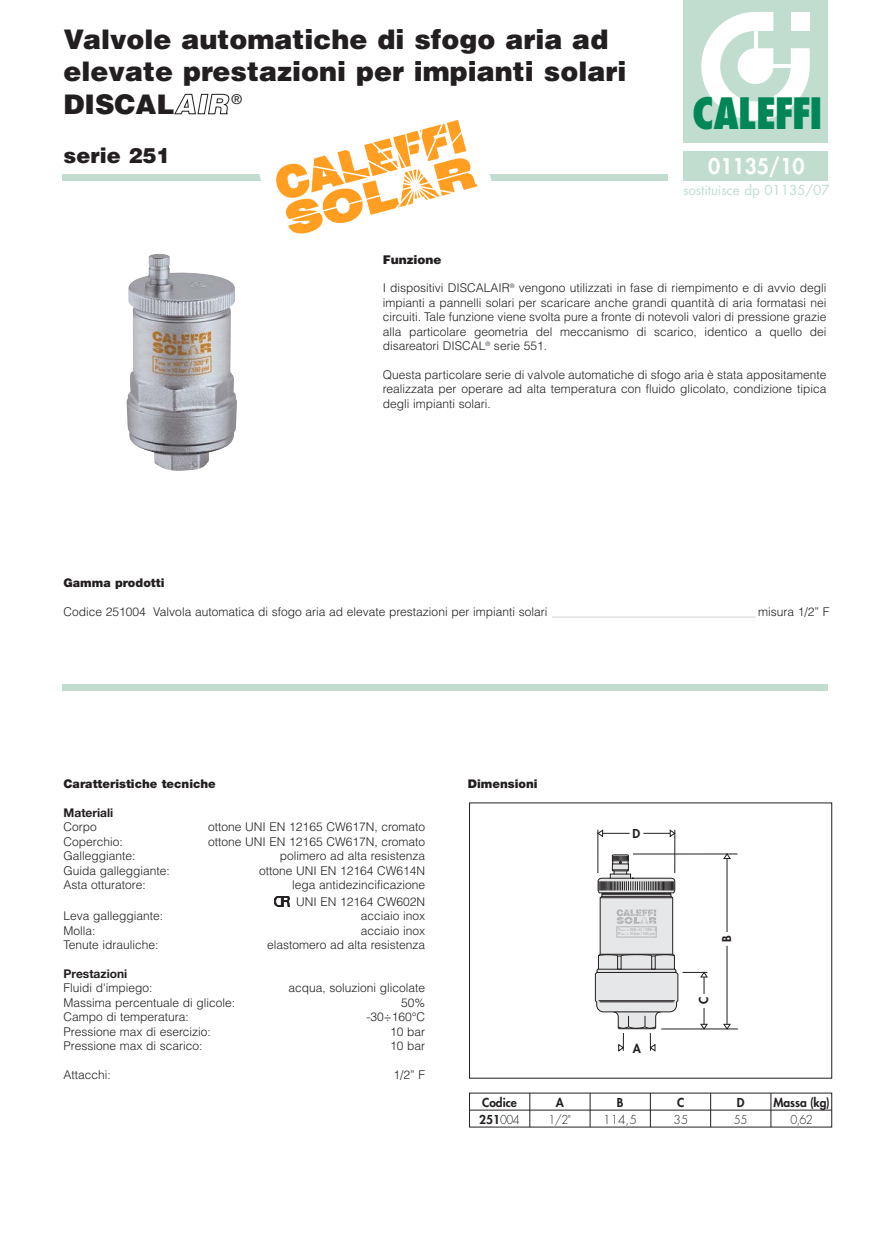
<style>
.page{position:relative;width:890px;height:1260px;background:#fff}
.page>*{position:absolute;margin:0;border:0;box-sizing:border-box;transform-origin:0 0}
.t1{font:800 condensed 42px "Futura";letter-spacing:-.035em;color:#008657}
.t2{font:900 27px/32.4px "Helvetica";color:#231f20}
.t3{font:800 21px "Futura";color:#fff}
.t4{font:900 21px "Helvetica";color:#231f20}
.t5{font:13.5px "Futura";letter-spacing:-.005em;color:#c0ddd0}
.t6{font:300 12px/14.4px "Helvetica";color:#231f20;text-align:justify}
.t7{font:900 12px "Helvetica Neue";color:#231f20}
.t8{font:800 12px/17px "Futura";color:#231f20}
.t9{font:700 12px "Helvetica Neue";color:#231f20}
.t10{font:300 12px "Futura";color:#231f20;scale:.93 1}
.t11{font:900 12px "Helvetica";color:#231f20}
.t12{font:300 12px "Futura";color:#231f20}
.t13{font:700 4.05px/4.1px "Helvetica Neue";letter-spacing:-.025em;color:#b2b4b6}
.s1{font-style:italic;color:#fff}
.s2{font-weight:300}
.s3{font-size:2.55px}
</style>
<div class="page">
<img style="left:126px;top:254px;width:111px;height:217px">
<div style="left:683px;top:0;width:144px;height:143px;background:#c0ddd0"></div>
<svg style="left:701px;top:12px;width:108px;height:108px"></svg>
<svg style="left:753px;top:31px;width:4px;height:17px"></svg>
<hr style="left:773px;top:64px;width:17px;height:4px;background:#fff">
<div style="left:683px;top:151px;width:144px;height:30px;background:#c0ddd0"></div>
<div style="left:62px;top:684px;width:765px;height:7px;background:#c0ddd0"></div>
<svg style="left:274px;top:896px;width:15px;height:10px"></svg>
<hr style="left:551px;top:616px;width:204px;height:1px;background:#d1d3d4">
<div style="left:62px;top:175px;width:606px;height:6px;background:#c0ddd0"></div>
<hr style="left:469px;top:1109px;width:362px;height:1px;background:#231f20">
<hr style="left:529px;top:1092px;width:1px;height:34px;background:#231f20">
<hr style="left:589px;top:1092px;width:1px;height:34px;background:#231f20">
<hr style="left:650px;top:1092px;width:1px;height:34px;background:#231f20">
<hr style="left:710px;top:1092px;width:1px;height:34px;background:#231f20">
<hr style="left:770px;top:1092px;width:1px;height:34px;background:#231f20">
<svg style="left:643px;top:829px;width:31px;height:7px"></svg>
<svg style="left:598px;top:829px;width:31px;height:7px"></svg>
<svg style="left:723px;top:854px;width:7px;height:4px"></svg>
<hr style="left:726px;top:858px;width:1px;height:73px;background:#231f20">
<svg style="left:723px;top:1024px;width:7px;height:4px"></svg>
<hr style="left:726px;top:945px;width:1px;height:79px;background:#231f20">
<hr style="left:661px;top:1028px;width:76px;height:1px;background:#231f20">
<hr style="left:674px;top:829px;width:1px;height:44px;background:#231f20">
<hr style="left:597px;top:829px;width:1px;height:44px;background:#231f20">
<hr style="left:633px;top:853px;width:104px;height:1px;background:#231f20">
<svg style="left:594px;top:854px;width:113px;height:197px"></svg>
<div style="left:616px;top:926px;width:40px;height:11px;border:1px solid #b2b4b6"></div>
<svg style="left:258px;top:120px;width:238px;height:114px"></svg>
<h2 class="t2" style="left:64px;top:25px;width:564px">Valvole automatiche di sfogo aria ad elevate prestazioni per impianti solari<br>DISCAL<span class="s1">AIR</span><sup>®</sup></h2>
<h3 class="t4" style="left:64px;top:147px;width:108px">serie 251</h3>
<h1 class="t1" style="left:692px;top:96px;width:132px">CALEFFI</h1>
<h3 class="t3" style="left:708px;top:156px;width:98px">01135/10</h3>
<p class="t5" style="left:683px;top:184px;width:148px">sostituisce dp 01135/07</p>
<p class="t11" style="left:382px;top:255px;width:60px">Funzione</p>
<p class="t6" style="left:382px;top:282px;width:445px">I dispositivi DISCALAIR<sup>®</sup> vengono utilizzati in fase di riempimento e di avvio degli impianti a pannelli solari per scaricare anche grandi quantità di aria formatasi nei circuiti. Tale funzione viene svolta pure a fronte di notevoli valori di pressione grazie alla particolare geometria del meccanismo di scarico, identico a quello dei disareatori DISCAL<sup>®</sup> serie 551.</p>
<p class="t6" style="left:382px;top:368px;width:445px">Questa particolare serie di valvole automatiche di sfogo aria è stata appositamente realizzata per operare ad alta temperatura con fluido glicolato, condizione tipica degli impianti solari.</p>
<p class="t7" style="left:64px;top:578px;width:102px">Gamma prodotti</p>
<p class="t6" style="left:64px;top:605px;width:485px">Codice 251004 Valvola automatica di sfogo aria ad elevate prestazioni per impianti solari</p>
<p class="t6" style="left:758px;top:605px;width:73px">misura 1/2” F</p>
<p class="t7" style="left:64px;top:779px;width:154px">Caratteristiche tecniche</p>
<p class="t9" style="left:64px;top:808px;width:51px">Materiali</p>
<p class="t6" style="left:64px;top:821px;width:35px">Corpo</p>
<p class="t6" style="left:208px;top:821px;width:218px">ottone UNI EN 12165 CW617N, cromato</p>
<p class="t6" style="left:64px;top:835px;width:61px">Coperchio:</p>
<p class="t6" style="left:208px;top:835px;width:218px">ottone UNI EN 12165 CW617N, cromato</p>
<p class="t6" style="left:64px;top:849px;width:74px">Galleggiante:</p>
<p class="t6" style="left:280px;top:849px;width:147px">polimero ad alta resistenza</p>
<p class="t6" style="left:64px;top:864px;width:108px">Guida galleggiante:</p>
<p class="t6" style="left:259px;top:864px;width:168px">ottone UNI EN 12164 CW614N</p>
<p class="t6" style="left:64px;top:878px;width:84px">Asta otturatore:</p>
<p class="t6" style="left:292px;top:877px;width:135px;line-height:16.6px;text-align:center">lega antidezincificazione<br>UNI EN 12164 CW602N</p>
<p class="t6" style="left:64px;top:909px;width:101px">Leva galleggiante:</p>
<p class="t6" style="left:361px;top:909px;width:66px">acciaio inox</p>
<p class="t6" style="left:64px;top:924px;width:33px">Molla:</p>
<p class="t6" style="left:361px;top:924px;width:66px">acciaio inox</p>
<p class="t6" style="left:64px;top:938px;width:97px">Tenute idrauliche:</p>
<p class="t6" style="left:267px;top:938px;width:159px">elastomero ad alta resistenza</p>
<p class="t9" style="left:64px;top:969px;width:65px">Prestazioni</p>
<p class="t6" style="left:64px;top:981px;width:90px">Fluidi d'impiego:</p>
<p class="t6" style="left:288px;top:981px;width:138px">acqua, soluzioni glicolate</p>
<p class="t6" style="left:64px;top:996px;width:173px">Massima percentuale di glicole:</p>
<p class="t6" style="left:401px;top:996px;width:26px">50%</p>
<p class="t6" style="left:64px;top:1010px;width:127px">Campo di temperatura:</p>
<p class="t6" style="left:366px;top:1010px;width:60px">-30÷160°C</p>
<p class="t6" style="left:64px;top:1025px;width:149px">Pressione max di esercizio:</p>
<p class="t6" style="left:390px;top:1025px;width:37px">10 bar</p>
<p class="t6" style="left:64px;top:1039px;width:140px">Pressione max di scarico:</p>
<p class="t6" style="left:390px;top:1039px;width:37px">10 bar</p>
<p class="t6" style="left:64px;top:1068px;width:49px">Attacchi:</p>
<p class="t6" style="left:393px;top:1068px;width:33px">1/2” F</p>
<p class="t7" style="left:467px;top:779px;width:71px">Dimensioni</p>
<p class="t8" style="left:632px;top:825px;width:9px">D</p>
<p class="t8" style="left:479px;top:1094px;width:42px">Codice<br>251<span class="s2">004</span></p>
<p class="t8" style="left:555px;top:1094px;width:10px">A</p>
<p class="t10" style="left:548px;top:1113px;width:26px">1/2"</p>
<p class="t13" style="left:618px;top:928px;width:41px">T<span class="s3">max</span> = 200∞C / 390∞F<br>P<span class="s3">max</span> = 10 bar / 150 psi</p>
<p class="t8" style="left:719px;top:941px;width:8px;rotate:-90deg">B</p>
<p class="t8" style="left:632px;top:1041px;width:10px">A</p>
<p class="t8" style="left:616px;top:1094px;width:8px">B</p>
<p class="t12" style="left:603px;top:1113px;width:35px">114,5</p>
<p class="t8" style="left:696px;top:1003px;width:9px;rotate:-90deg">C</p>
<p class="t8" style="left:677px;top:1094px;width:9px">C</p>
<p class="t12" style="left:673px;top:1113px;width:16px">35</p>
<p class="t8" style="left:736px;top:1094px;width:9px">D</p>
<p class="t10" style="left:733px;top:1113px;width:16px">55</p>
<p class="t8" style="left:773px;top:1094px;width:58px">Massa (kg)</p>
<p class="t10" style="left:790px;top:1113px;width:26px">0,62</p>
</div>
